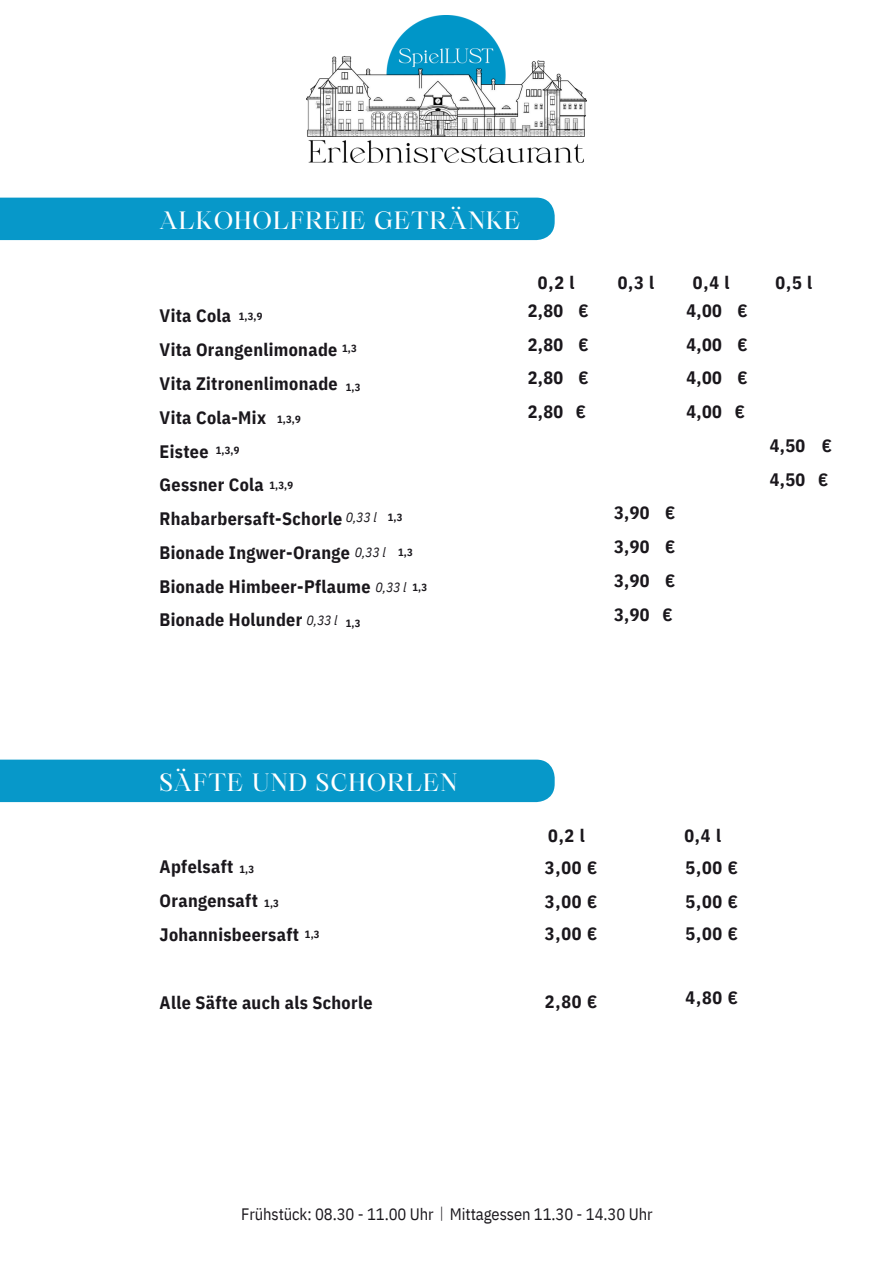
<style>
.page{position:relative;width:894px;height:1264px;background:#fff}
.page>*{position:absolute;margin:0;border:0;box-sizing:border-box;transform-origin:0 0}
.t1{font:24px "Maharlika";letter-spacing:.04em;color:#fff}
.t2{font:700 18px/33.8px "IBM Plex Sans Cond";letter-spacing:.02em;color:#1a171c}
.t3{font:16.5px "IBM Plex Sans Cond";letter-spacing:-.005em;color:#1a171c}
.t4{font:italic 13.5px "IBM Plex Sans Cond";letter-spacing:-.005em;color:#1a171c}
.t5{font:700 10.5px "IBM Plex Sans Cond";color:#1a171c}
.s1{font-family:"Noto Sans CJ Ksc"}
</style>
<div class="page">
<div style="left:0;top:198px;width:554px;height:42px;background:#0798c9"></div>
<div style="left:102px;top:199px;width:353px;height:39px;background:#0798c9"></div>
<img style="left:306px;top:15px;width:280px;height:148px">
<svg style="left:0;top:759px;width:554px;height:43px;background:#129ccb"></svg>
<div style="left:102px;top:760px;width:353px;height:40px;background:#0798c9"></div>
<h1 class="t1" style="left:159px;top:210px;width:362px">ALKOHOLFREIE GETRÄNKE</h1>
<h3 class="t2" style="left:159px;top:299px;width:212px">Vita Cola<br>Vita Orangenlimonade<br>Vita Zitronenlimonade<br>Vita Cola-Mix<br>Eistee<br>Gessner Cola<br>Rhabarbersaft-Schorle<br>Bionade Ingwer-Orange<br>Bionade Himbeer-Pflaume<br>Bionade Holunder</h3>
<h2 class="t5" style="left:239px;top:309px;width:25px">1,3,9</h2>
<p class="t5" style="left:342px;top:341px;width:16px">1,3</p>
<p class="t5" style="left:345px;top:380px;width:16px">1,3</p>
<p class="t5" style="left:277px;top:412px;width:25px">1,3,9</p>
<h2 class="t5" style="left:216px;top:443px;width:25px">1,3,9</h2>
<h2 class="t5" style="left:269px;top:478px;width:25px">1,3,9</h2>
<h2 class="t4" style="left:345px;top:508px;width:33px">0,33 l</h2>
<h2 class="t5" style="left:387px;top:510px;width:16px">1,3</h2>
<h2 class="t5" style="left:398px;top:545px;width:16px">1,3</h2>
<h5 class="t4" style="left:355px;top:543px;width:33px">0,33 l</h5>
<p class="t4" style="left:375px;top:577px;width:33px">0,33 l</p>
<h2 class="t5" style="left:412px;top:580px;width:16px">1,3</h2>
<h5 class="t4" style="left:306px;top:611px;width:33px">0,33 l</h5>
<h2 class="t5" style="left:345px;top:616px;width:16px">1,3</h2>
<p class="t2" style="left:537px;top:265px;width:38px">0,2 l</p>
<p class="t2" style="left:527px;top:293px;width:62px;text-align:justify">2,80 € 2,80 € 2,80 € 2,80 €</p>
<h2 class="t2" style="left:617px;top:265px;width:38px">0,3 l</h2>
<h2 class="t2" style="left:692px;top:265px;width:38px">0,4 l</h2>
<p class="t2" style="left:775px;top:265px;width:38px">0,5 l</p>
<h2 class="t2" style="left:686px;top:293px;width:62px;text-align:justify">4,00 € 4,00 € 4,00 € 4,00 €</h2>
<p class="t2" style="left:614px;top:495px;width:62px;text-align:justify">3,90 € 3,90 € 3,90 € 3,90 €</p>
<p class="t2" style="left:769px;top:428px;width:64px">4,50 €<br>4,50 €</p>
<h5 class="t1" style="left:159px;top:772px;width:299px">SÄFTE UND SCHORLEN</h5>
<h5 class="t2" style="left:159px;top:849px;width:141px">Apfelsaft<br>Orangensaft<br>Johannisbeersaft</h5>
<h2 class="t5" style="left:239px;top:862px;width:16px">1,3</h2>
<h2 class="t5" style="left:264px;top:896px;width:16px">1,3</h2>
<h2 class="t5" style="left:305px;top:927px;width:16px">1,3</h2>
<p class="t2" style="left:159px;top:984px;width:214px">Alle Säfte auch als Schorle</p>
<p class="t2" style="left:548px;top:818px;width:38px">0,2 l</p>
<p class="t2" style="left:684px;top:818px;width:38px">0,4 l</p>
<p class="t2" style="left:544px;top:850px;width:54px">3,00 €</p>
<p class="t2" style="left:685px;top:850px;width:54px">5,00 €</p>
<p class="t2" style="left:544px;top:884px;width:54px">3,00 €</p>
<h1 class="t2" style="left:685px;top:884px;width:54px">5,00 €</h1>
<h2 class="t2" style="left:544px;top:916px;width:54px">3,00 €</h2>
<h2 class="t2" style="left:685px;top:916px;width:54px">5,00 €</h2>
<h2 class="t2" style="left:544px;top:984px;width:54px">2,80 €</h2>
<h2 class="t2" style="left:685px;top:980px;width:54px">4,80 €</h2>
<h2 class="t3" style="left:241px;top:1202px;width:413px">Frühstück: 08.30 - 11.00 Uhr<span class="s1">︱</span>Mittagessen 11.30 - 14.30 Uhr</h2>
</div>
